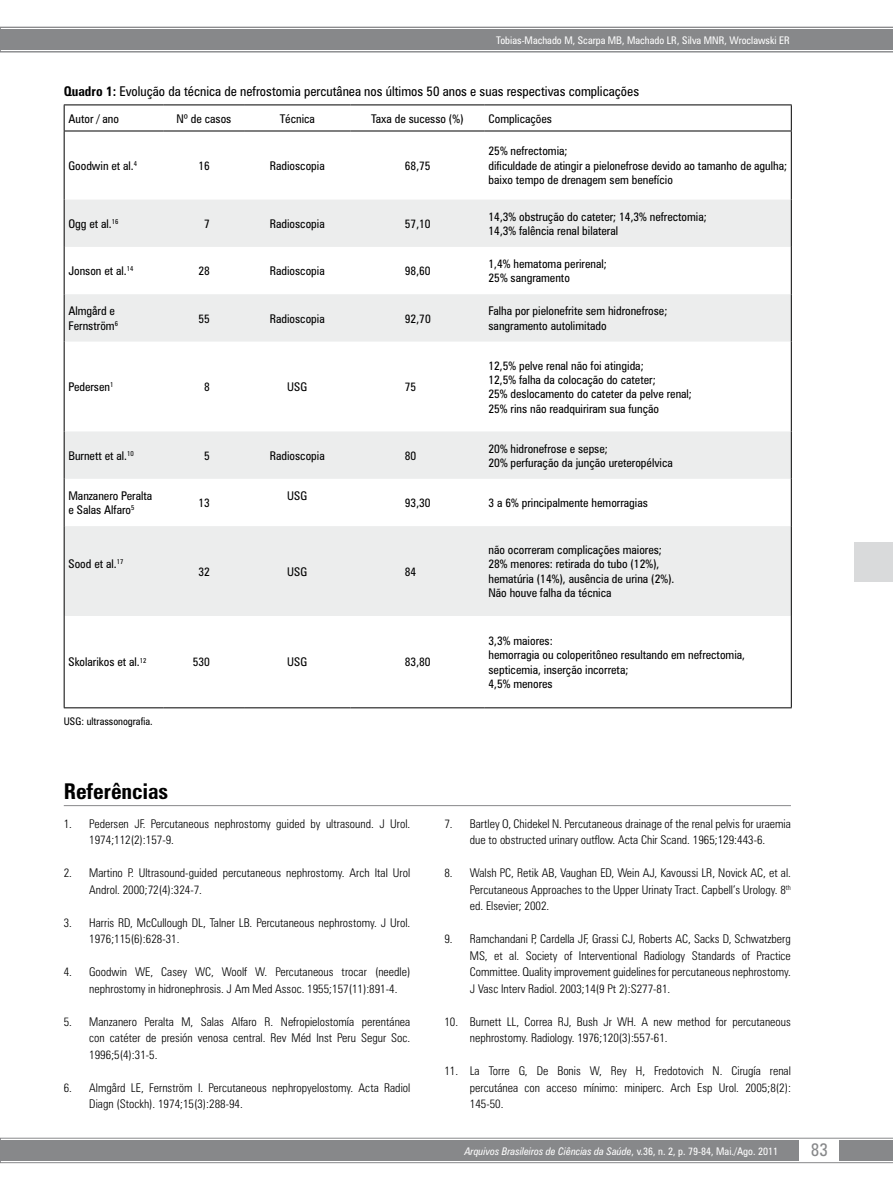
<style>
.page{position:relative;width:893px;height:1191px;background:#fff}
.page>*{position:absolute;margin:0;border:0;box-sizing:border-box;transform-origin:0 0}
.t1{font:700 condensed 21.75px "Zurich BT";color:#000}
.t2{font:condensed 18px "Zurich BT";color:#87888a}
.t3{font:condensed 13.5px "Zurich BT";color:#000}
.t4{font:300 condensed 12px/16.5px "Zurich BT";color:#000}
.t5{font:condensed 12px/14.4px "Zurich BT";color:#000}
.t6{font:italic condensed 10.5px "Zurich BT";color:#fff}
.t7{font:condensed 10.5px "Zurich BT";color:#fff}
.t8{font:condensed 10.5px "Zurich BT";color:#000}
.s1{font-weight:700}
.s2{font-style:normal}
</style>
<div class="page">
<svg style="left:0;top:1137px;width:893px;height:26px;background:#969698"></svg>
<div style="left:800px;top:1139px;width:39px;height:22px;background:#fff"></div>
<div style="left:855px;top:542px;width:38px;height:39px;background:#d9dadb"></div>
<svg style="left:0;top:27px;width:893px;height:25px;background:#919293"></svg>
<svg style="left:65px;top:200px;width:726px;height:416px;fill:#eceded"></svg>
<hr style="left:64px;top:131px;width:100px;height:1px;background:#000">
<hr style="left:164px;top:131px;width:80px;height:1px;background:#000">
<hr style="left:244px;top:131px;width:107px;height:1px;background:#000">
<hr style="left:351px;top:131px;width:133px;height:1px;background:#000">
<hr style="left:484px;top:131px;width:308px;height:1px;background:#000">
<hr style="left:64px;top:104px;width:100px;height:1px;background:#000">
<svg style="left:64px;top:105px;width:1px;height:26px"></svg>
<hr style="left:164px;top:104px;width:80px;height:1px;background:#000">
<hr style="left:244px;top:104px;width:107px;height:1px;background:#000">
<hr style="left:351px;top:104px;width:133px;height:1px;background:#000">
<hr style="left:484px;top:104px;width:308px;height:1px;background:#000">
<svg style="left:791px;top:105px;width:1px;height:26px"></svg>
<hr style="left:64px;top:131px;width:1px;height:69px;background:#000">
<hr style="left:791px;top:131px;width:1px;height:69px;background:#000">
<hr style="left:64px;top:200px;width:1px;height:47px;background:#000">
<hr style="left:791px;top:200px;width:1px;height:47px;background:#000">
<hr style="left:64px;top:247px;width:1px;height:47px;background:#000">
<hr style="left:791px;top:247px;width:1px;height:47px;background:#000">
<hr style="left:64px;top:294px;width:1px;height:47px;background:#000">
<hr style="left:791px;top:294px;width:1px;height:47px;background:#000">
<hr style="left:64px;top:341px;width:1px;height:90px;background:#000">
<hr style="left:791px;top:341px;width:1px;height:90px;background:#000">
<hr style="left:64px;top:431px;width:1px;height:48px;background:#000">
<hr style="left:791px;top:431px;width:1px;height:48px;background:#000">
<hr style="left:64px;top:479px;width:1px;height:47px;background:#000">
<hr style="left:791px;top:479px;width:1px;height:47px;background:#000">
<hr style="left:64px;top:526px;width:1px;height:90px;background:#000">
<hr style="left:791px;top:526px;width:1px;height:90px;background:#000">
<hr style="left:64px;top:616px;width:1px;height:91px;background:#000">
<hr style="left:791px;top:616px;width:1px;height:91px;background:#000">
<hr style="left:64px;top:707px;width:100px;height:1px;background:#000">
<hr style="left:164px;top:707px;width:80px;height:1px;background:#000">
<hr style="left:244px;top:707px;width:107px;height:1px;background:#000">
<hr style="left:351px;top:707px;width:133px;height:1px;background:#000">
<hr style="left:484px;top:707px;width:308px;height:1px;background:#000">
<hr style="left:64px;top:805px;width:727px;height:1px;background:#87888a">
<p class="t7" style="left:496px;top:34px;width:295px">Tobias-Machado M, Scarpa MB, Machado LR, Silva MNR, Wroclawski ER</p>
<p class="t3" style="left:64px;top:83px;width:577px"><span class="s1">Quadro 1:</span> Evolução da técnica de nefrostomia percutânea nos últimos 50 anos e suas respectivas complicações</p>
<p class="t5" style="left:68px;top:111px;width:52px">Autor / ano</p>
<p class="t5" style="left:176px;top:111px;width:57px">Nº de casos</p>
<p class="t5" style="left:280px;top:111px;width:37px">Técnica</p>
<p class="t5" style="left:371px;top:111px;width:94px">Taxa de sucesso (%)</p>
<p class="t5" style="left:488px;top:111px;width:65px">Complicações</p>
<p class="t5" style="left:68px;top:158px;width:70px">Goodwin et al.<sup>4</sup></p>
<p class="t5" style="left:199px;top:158px;width:13px">16</p>
<p class="t5" style="left:270px;top:158px;width:56px">Radioscopia</p>
<p class="t5" style="left:405px;top:158px;width:27px">68,75</p>
<p class="t5" style="left:488px;top:144px;width:300px">25% nefrectomia;<br>dificuldade de atingir a pielonefrose devido ao tamanho de agulha; baixo tempo de drenagem sem benefício</p>
<p class="t5" style="left:68px;top:216px;width:52px">Ogg et al.<sup>16</sup></p>
<p class="t5" style="left:204px;top:216px;width:7px">7</p>
<p class="t5" style="left:270px;top:216px;width:56px">Radioscopia</p>
<p class="t5" style="left:405px;top:216px;width:27px">57,10</p>
<p class="t5" style="left:488px;top:209px;width:220px">14,3% obstrução do cateter; 14,3% nefrectomia;<br>14,3% falência renal bilateral</p>
<p class="t5" style="left:68px;top:264px;width:66px">Jonson et al.<sup>14</sup></p>
<p class="t5" style="left:199px;top:264px;width:13px">28</p>
<p class="t5" style="left:270px;top:264px;width:56px">Radioscopia</p>
<p class="t5" style="left:405px;top:264px;width:27px">98,60</p>
<p class="t5" style="left:488px;top:256px;width:120px">1,4% hematoma perirenal;<br>25% sangramento</p>
<p class="t5" style="left:68px;top:304px;width:51px">Almgård e<br>Fernström<sup>6</sup></p>
<p class="t5" style="left:199px;top:311px;width:13px">55</p>
<p class="t5" style="left:270px;top:311px;width:56px">Radioscopia</p>
<p class="t5" style="left:405px;top:311px;width:27px">92,70</p>
<p class="t5" style="left:488px;top:304px;width:180px">Falha por pielonefrite sem hidronefrose; sangramento autolimitado</p>
<p class="t5" style="left:68px;top:379px;width:46px">Pedersen<sup>1</sup></p>
<p class="t5" style="left:204px;top:379px;width:7px">8</p>
<p class="t5" style="left:287px;top:379px;width:22px">USG</p>
<p class="t5" style="left:405px;top:379px;width:13px">75</p>
<p class="t5" style="left:488px;top:358px;width:205px">12,5% pelve renal não foi atingida;<br>12,5% falha da colocação do cateter;<br>25% deslocamento do cateter da pelve renal; 25% rins não readquiriram sua função</p>
<p class="t5" style="left:68px;top:448px;width:67px">Burnett et al.<sup>10</sup></p>
<p class="t5" style="left:204px;top:448px;width:7px">5</p>
<p class="t5" style="left:270px;top:448px;width:56px">Radioscopia</p>
<p class="t5" style="left:405px;top:448px;width:13px">80</p>
<p class="t5" style="left:488px;top:441px;width:186px">20% hidronefrose e sepse;<br>20% perfuração da junção ureteropélvica</p>
<p class="t5" style="left:68px;top:488px;width:85px">Manzanero Peralta e Salas Alfaro<sup>5</sup></p>
<p class="t5" style="left:199px;top:495px;width:13px">13</p>
<p class="t5" style="left:287px;top:488px;width:22px">USG</p>
<p class="t5" style="left:405px;top:495px;width:27px">93,30</p>
<p class="t5" style="left:488px;top:495px;width:161px">3 a 6% principalmente hemorragias</p>
<p class="t5" style="left:68px;top:557px;width:56px">Sood et al.<sup>17</sup></p>
<p class="t5" style="left:199px;top:564px;width:13px">32</p>
<p class="t5" style="left:287px;top:564px;width:22px">USG</p>
<p class="t5" style="left:405px;top:564px;width:13px">84</p>
<p class="t5" style="left:68px;top:655px;width:79px">Skolarikos et al.<sup>12</sup></p>
<p class="t5" style="left:193px;top:655px;width:19px">530</p>
<p class="t5" style="left:287px;top:655px;width:22px">USG</p>
<p class="t5" style="left:405px;top:655px;width:27px">83,80</p>
<p class="t8" style="left:64px;top:714px;width:90px">USG: ultrassonografia.</p>
<p class="t5" style="left:488px;top:542px;width:188px">não ocorreram complicações maiores; 28% menores: retirada do tubo (12%), hematúria (14%), ausência de urina (2%).<br>Não houve falha da técnica</p>
<p class="t5" style="left:488px;top:633px;width:258px">3,3% maiores:<br>hemorragia ou coloperitôneo resultando em nefrectomia, septicemia, inserção incorreta;<br>4,5% menores</p>
<h1 class="t1" style="left:64px;top:778px;width:106px">Referências</h1>
<p class="t4" style="left:89px;top:815px;width:322px;text-indent:-26px">1. Pedersen JF. Percutaneous nephrostomy guided by ultrasound. J Urol.<br>1974;112(2):157-9.</p>
<p class="t4" style="left:89px;top:864px;width:323px;text-indent:-26px">2. Martino P. Ultrasound-guided percutaneous nephrostomy. Arch Ital Urol<br>Androl. 2000;72(4):324-7.</p>
<p class="t4" style="left:89px;top:914px;width:322px;text-indent:-26px">3. Harris RD, McCullough DL, Talner LB. Percutaneous nephrostomy. J Urol.<br>1976;115(6):628-31.</p>
<p class="t4" style="left:89px;top:963px;width:323px;text-indent:-26px">4. Goodwin WE, Casey WC, Woolf W. Percutaneous trocar (needle) nephrostomy in hidronephrosis. J Am Med Assoc. 1955;157(11):891-4.</p>
<p class="t4" style="left:89px;top:1013px;width:323px;text-align:justify;text-indent:-26px">5. Manzanero Peralta M, Salas Alfaro R. Nefropielostomía perentánea con catéter de presión venosa central. Rev Méd Inst Peru Segur Soc.<br>1996;5(4):31-5.</p>
<p class="t4" style="left:89px;top:1079px;width:323px;text-indent:-26px">6. Almgård LE, Fernström I. Percutaneous nephropyelostomy. Acta Radiol<br>Diagn (Stockh). 1974;15(3):288-94.</p>
<p class="t4" style="left:444px;top:815px;width:348px;text-align:center">7. Bartley O, Chidekel N. Percutaneous drainage of the renal pelvis for uraemia due to obstructed urinary outflow. Acta Chir Scand. 1965;129:443-6.</p>
<p class="t4" style="left:470px;top:864px;width:323px;text-align:justify;text-indent:-26px">8. Walsh PC, Retik AB, Vaughan ED, Wein AJ, Kavoussi LR, Novick AC, et al.<br>Percutaneous Approaches to the Upper Urinaty Tract. Capbell’s Urology. 8<sup>th </sup>ed. Elsevier; 2002.</p>
<p class="t4" style="left:470px;top:930px;width:323px;text-align:justify;text-indent:-26px">9. Ramchandani P, Cardella JF, Grassi CJ, Roberts AC, Sacks D, Schwatzberg MS, et al. Society of Interventional Radiology Standards of Practice Committee. Quality improvement guidelines for percutaneous nephrostomy.<br>J Vasc Interv Radiol. 2003;14(9 Pt 2):S277-81.</p>
<p class="t4" style="left:470px;top:1013px;width:322px;text-indent:-26px">10. Burnett LL, Correa RJ, Bush Jr WH. A new method for percutaneous nephrostomy. Radiology. 1976;120(3):557-61.</p>
<p class="t4" style="left:470px;top:1062px;width:323px;text-align:justify;text-indent:-26px">11. La Torre G, De Bonis W, Rey H, Fredotovich N. Cirugía renal percutánea con acceso mínimo: miniperc. Arch Esp Urol. 2005;8(2):<br>145-50.</p>
<p class="t6" style="left:465px;top:1144px;width:315px">Arquivos Brasileiros de Ciências da Saúde<span class="s2">, v.36, n. 2, p. 79-84, Mai./Ago. 2011</span></p>
<h2 class="t2" style="left:811px;top:1138px;width:19px">83</h2>
</div>
